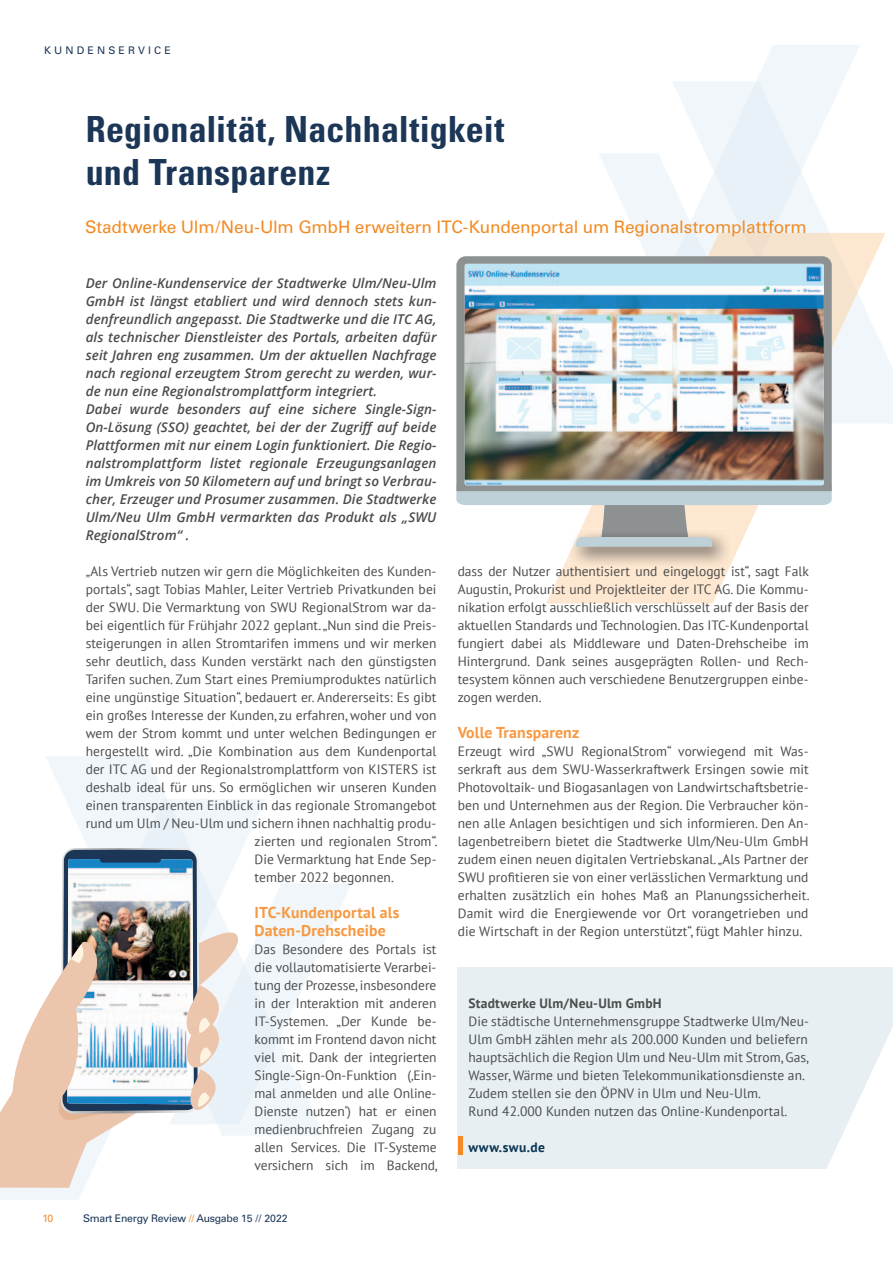
<style>
.page{position:relative;width:893px;height:1263px;background:#fff}
.page>*{position:absolute;margin:0;border:0;box-sizing:border-box;transform-origin:0 0}
.t1{font:700 condensed 36px/43.5px "Univers LT";letter-spacing:.005em;color:#1b3656}
.t2{font:500 17.25px "Univers CE";letter-spacing:-.01em;color:#f38b24}
.t3{font:700 15.75px/18px "PT Sans";letter-spacing:.01em;color:#f79941}
.t4{font:13.5px/18px "PT Sans";letter-spacing:.005em;color:#4b4c4d;text-align:justify}
.t5{font:italic 600 13.5px/18px "Open Sans";letter-spacing:.005em;color:#4b4c4d}
.t6{font:700 13.5px "PT Sans";letter-spacing:.02em;color:#4b4c4d}
.t7{font:700 13.5px "PT Sans";letter-spacing:.03em;color:#0a3553}
.t8{font:500 10.5px "Univers CE";letter-spacing:-.02em;color:#1b3656}
.t9{font:500 10.5px "Univers CE";letter-spacing:.3em;color:#1b3656}
.t10{font:500 10.5px "Univers CE";color:#f38b24}
.s1{color:#f38b24}
</style>
<div class="page">
<svg style="left:0;top:1188px;width:84px;height:12px"></svg>
<svg style="left:46px;top:756px;width:121px;height:43px;fill:#f0f6fa"></svg>
<svg style="left:885px;top:353px;width:8px;height:70px"></svg>
<svg style="left:757px;top:45px;width:103px;height:36px;fill:#f0f6fa"></svg>
<svg style="left:546px;top:233px;width:339px;height:370px"></svg>
<svg style="left:599px;top:81px;width:259px;height:305px"></svg>
<div style="left:458px;top:967px;width:435px;height:202px;background:#e8eff2"></div>
<svg style="left:827px;top:1027px;width:66px;height:142px"></svg>
<svg style="left:0;top:799px;width:351px;height:389px"></svg>
<div style="left:100px;top:853px;width:61px;height:10px;background:#1b3656;border-radius:3px"></div>
<img style="left:568px;top:547px;width:164px;height:20px">
<svg style="left:456px;top:491px;width:376px;height:56px"></svg>
<svg style="left:456px;top:256px;width:376px;height:235px;background:#939798"></svg>
<img style="left:465px;top:264px;width:359px;height:221px">
<div style="left:458px;top:1137px;width:5px;height:18px;background:#f68923"></div>
<p class="t9" style="left:44px;top:44px;width:128px">KUNDENSERVICE</p>
<h1 class="t1" style="left:86px;top:107px;width:420px">Regionalität, Nachhaltigkeit und Transparenz</h1>
<p class="t2" style="left:85px;top:217px;width:723px">Stadtwerke Ulm/Neu-Ulm GmbH erweitern ITC-Kundenportal um Regionalstromplattform</p>
<p class="t5" style="left:86px;top:274px;width:352px">Der Online-Kundenservice der Stadtwerke Ulm/Neu-Ulm GmbH ist längst etabliert und wird dennoch stets kun&shy;denfreundlich angepasst. Die Stadtwerke und die ITC AG, als technischer Dienstleister des Portals, arbeiten dafür seit Jahren eng zusammen. Um der aktuellen Nachfrage nach regional erzeugtem Strom gerecht zu werden, wur&shy;de nun eine Regionalstromplattform integriert.<br>Dabei wurde besonders auf eine sichere Single-Sign-On-Lösung (SSO) geachtet, bei der der Zugriff auf beide Plattformen mit nur einem Login funktioniert. Die Regio&shy;nalstromplattform listet regionale Erzeugungsanlagen im Umkreis von 50 Kilometern auf und bringt so Verbrau&shy;cher, Erzeuger und Prosumer zusammen. Die Stadtwerke Ulm/Neu Ulm GmbH vermarkten das Produkt als „SWU RegionalStrom“ .</p>
<p class="t4" style="left:86px;top:562px;width:352px">„Als Vertrieb nutzen wir gern die Möglichkeiten des Kunden-</p>
<p class="t4" style="left:86px;top:580px;width:352px">portals“, sagt Tobias Mahler, Leiter Vertrieb Privatkunden bei</p>
<p class="t4" style="left:86px;top:598px;width:352px">der SWU. Die Vermarktung von SWU RegionalStrom war da-</p>
<p class="t4" style="left:86px;top:616px;width:352px">bei eigentlich für Frühjahr 2022 geplant. „Nun sind die Preis-</p>
<p class="t4" style="left:86px;top:634px;width:352px">steigerungen in allen Stromtarifen immens und wir merken</p>
<p class="t4" style="left:86px;top:652px;width:352px">sehr deutlich, dass Kunden verstärkt nach den günstigsten</p>
<p class="t4" style="left:86px;top:670px;width:352px">Tarifen suchen. Zum Start eines Premiumproduktes natürlich</p>
<p class="t4" style="left:86px;top:688px;width:352px">eine ungünstige Situation“, bedauert er. Andererseits: Es gibt</p>
<p class="t4" style="left:86px;top:706px;width:352px">ein großes Interesse der Kunden, zu erfahren, woher und von</p>
<p class="t4" style="left:86px;top:724px;width:352px">wem der Strom kommt und unter welchen Bedingungen er</p>
<p class="t4" style="left:86px;top:742px;width:352px">hergestellt wird. „Die Kombination aus dem Kundenportal</p>
<p class="t4" style="left:86px;top:760px;width:352px">der ITC AG und der Regionalstromplattform von KISTERS ist</p>
<p class="t4" style="left:86px;top:778px;width:352px">deshalb ideal für uns. So ermöglichen wir unseren Kunden</p>
<p class="t4" style="left:86px;top:796px;width:352px">einen transparenten Einblick in das regionale Stromangebot</p>
<p class="t4" style="left:86px;top:814px;width:352px">rund um Ulm / Neu-Ulm und sichern ihnen nachhaltig produ-</p>
<p class="t4" style="left:255px;top:832px;width:184px">zierten und regionalen Strom“.</p>
<p class="t4" style="left:255px;top:850px;width:183px">Die Vermarktung hat Ende Sep-</p>
<p class="t4" style="left:255px;top:868px;width:141px">tember 2022 begonnen.</p>
<p class="t3" style="left:255px;top:903px;width:146px">ITC-Kundenportal als<br>Daten-Drehscheibe</p>
<p class="t4" style="left:255px;top:940px;width:184px">Das Besondere des Portals ist die vollautomatisierte Verarbei&shy;tung der Prozesse, insbesondere in der Interaktion mit anderen IT-Systemen. „Der Kunde be&shy;kommt im Frontend davon nicht viel mit. Dank der integrierten Single-Sign-On-Funktion (‚Ein&shy;mal anmelden und alle Online-Dienste nutzen‘) hat er einen medienbruchfreien Zugang zu allen Services. Die IT-Systeme versichern sich im Backend,</p>
<p class="t10" style="left:43px;top:1212px;width:12px">10</p>
<p class="t8" style="left:83px;top:1212px;width:206px">Smart Energy Review <span class="s1">//</span> Ausgabe 15 // 2022</p>
<p class="t4" style="left:458px;top:562px;width:353px">dass der Nutzer authentisiert und eingeloggt ist“, sagt Falk Augustin, Prokurist und Projektleiter der ITC AG. Die Kommu&shy;nikation erfolgt ausschließlich verschlüsselt auf der Basis der aktuellen Standards und Technologien. Das ITC-Kundenportal fungiert dabei als Middleware und Daten-Drehscheibe im Hintergrund. Dank seines ausgeprägten Rollen- und Rech&shy;tesystem können auch verschiedene Benutzergruppen einbe&shy;zogen werden.</p>
<p class="t3" style="left:458px;top:723px;width:123px">Volle Transparenz</p>
<p class="t4" style="left:458px;top:742px;width:353px">Erzeugt wird „SWU RegionalStrom“ vorwiegend mit Was&shy;serkraft aus dem SWU-Wasserkraftwerk Ersingen sowie mit Photovoltaik- und Biogasanlagen von Landwirtschaftsbetrie&shy;ben und Unternehmen aus der Region. Die Verbraucher kön&shy;nen alle Anlagen besichtigen und sich informieren. Den An&shy;lagenbetreibern bietet die Stadtwerke Ulm/Neu-Ulm GmbH zudem einen neuen digitalen Vertriebskanal. „Als Partner der SWU profitieren sie von einer verlässlichen Vermarktung und erhalten zusätzlich ein hohes Maß an Planungssicherheit.<br>Damit wird die Energiewende vor Ort vorangetrieben und die Wirtschaft in der Region unterstützt“, fügt Mahler hinzu.</p>
<p class="t6" style="left:468px;top:994px;width:195px">Stadtwerke Ulm/Neu-Ulm GmbH</p>
<p class="t4" style="left:468px;top:1012px;width:342px;text-align:left">Die städtische Unternehmensgruppe Stadtwerke Ulm/Neu-Ulm GmbH zählen mehr als 200.000 Kunden und beliefern hauptsächlich die Region Ulm und Neu-Ulm mit Strom, Gas, Wasser, Wärme und bieten Telekommunikationsdienste an.<br>Zudem stellen sie den ÖPNV in Ulm und Neu-Ulm.<br>Rund 42.000 Kunden nutzen das Online-Kundenportal.</p>
<p class="t7" style="left:468px;top:1138px;width:78px">www.swu.de</p>
</div>
